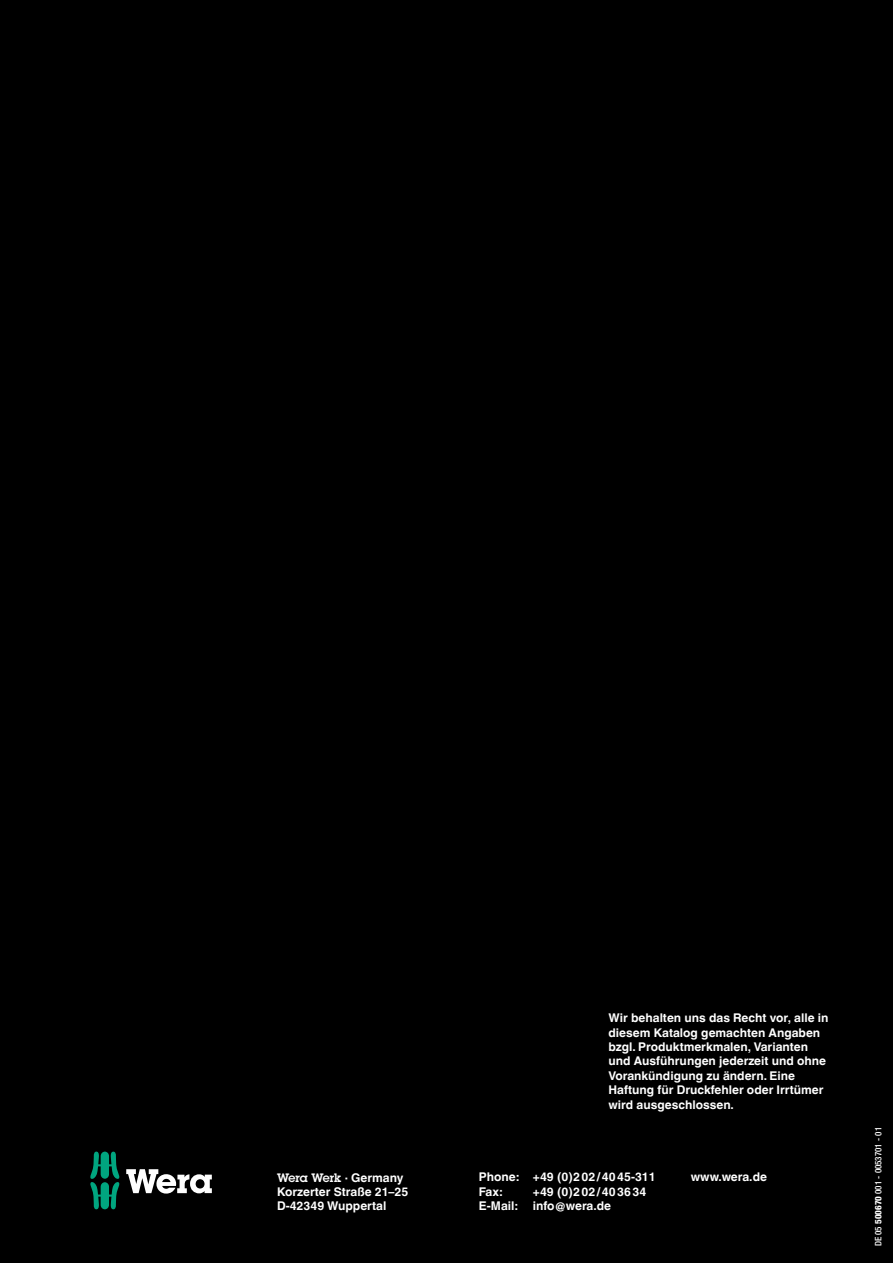
<style>
.page{position:relative;width:893px;height:1263px;background:#000}
.page>*{position:absolute;margin:0;border:0;box-sizing:border-box;transform-origin:0 0}
.t1{font:700 12px/14.4px "Helvetica World";color:#fefefe}
.t2{font:600 12px "Lubalin Graph Std";color:#fefefe}
.t3{font:500 condensed 9px "Helvetica Neue LTW1 G";color:#fefefe}
.s1{font-family:"Helvetica World";font-weight:700}
.s2{font-weight:800}
</style>
<div class="page">
<svg style="left:90px;top:1151px;width:122px;height:58px"></svg>
<p class="t2" style="left:277px;top:1169px;width:128px">Wera Werk <span class="s1">· Germany</span></p>
<p class="t1" style="left:277px;top:1184px;width:133px">Korzerter Straße 21–25<br>D-42349 Wuppertal</p>
<p class="t1" style="left:608px;top:1011px;width:221px">Wir behalten uns das Recht vor, alle in diesem Katalog gemachten Angaben bzgl. Produktmerkmalen, Varianten und Ausführungen jederzeit und ohne Vorankündigung zu ändern. Eine Haftung für Druckfehler oder Irrtümer wird ausgeschlossen.</p>
<p class="t1" style="left:479px;top:1170px;width:178px">Phone: +49 (0)202/4045-311<br>Fax:</p>
<p class="t1" style="left:533px;top:1184px;width:115px">+49 (0)202/403634</p>
<p class="t1" style="left:479px;top:1199px;width:40px">E-Mail:</p>
<p class="t1" style="left:533px;top:1199px;width:80px">info@wera.de</p>
<p class="t1" style="left:691px;top:1170px;width:78px">www.wera.de</p>
<p class="t3" style="left:873px;top:1246px;width:121px;rotate:-90deg">DE 05 <span class="s2">500670</span> 001 - 0053701 - 01</p>
</div>
